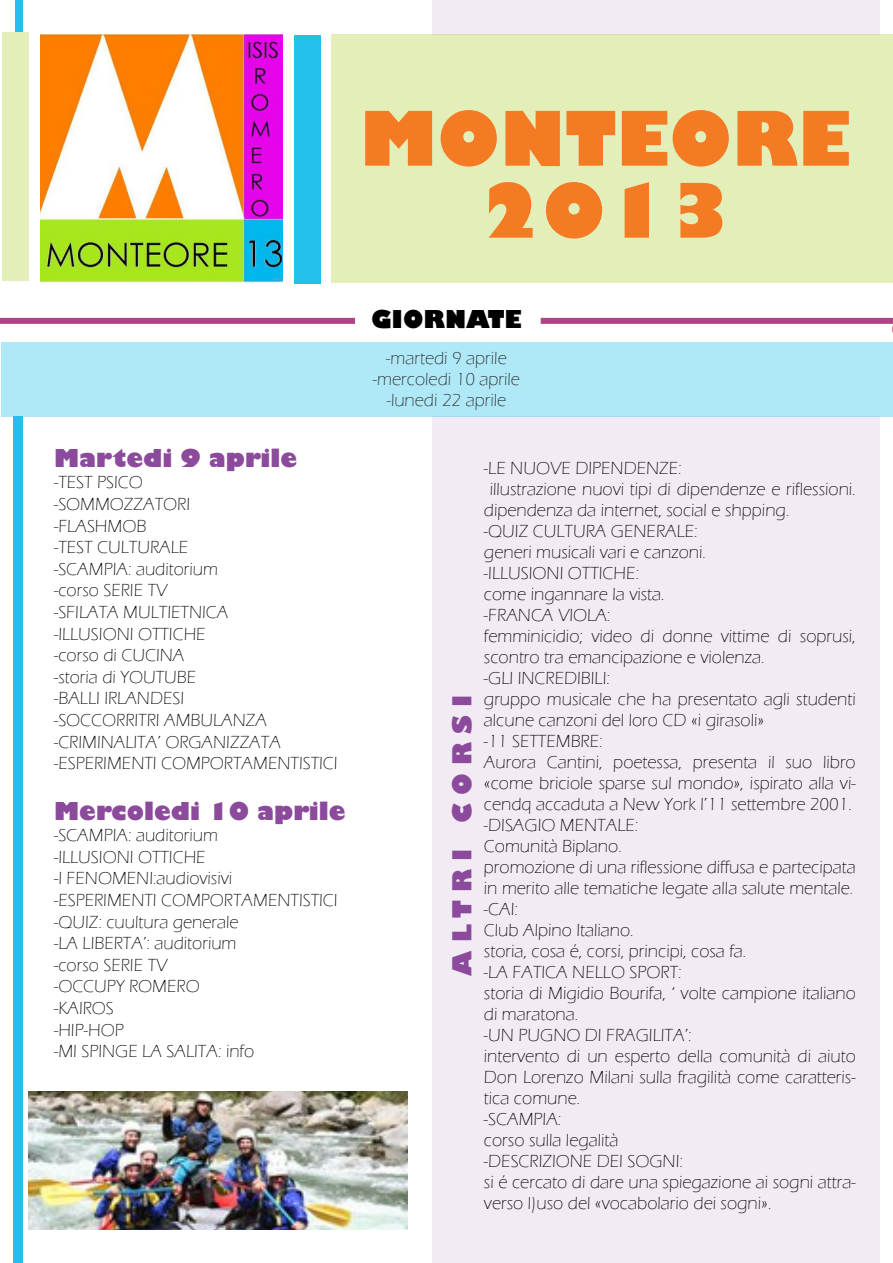
<style>
.page{position:relative;width:893px;height:1263px;background:#fff}
.page>*{position:absolute;margin:0;border:0;box-sizing:border-box;transform-origin:0 0}
.t1{font:800 73.5px "Gill Sans";color:#f47a24}
.t2{font:800 25.5px "Gill Sans";letter-spacing:.33em;color:#8c4a9c}
.t3{font:800 24px "Gill Sans";color:#8c4a9c}
.t4{font:800 24px "Gill Sans";color:#000001}
.t5{font:300 18px/21px "Eras ITC";color:#000001}
.t6{font:300 18px "Eras ITC";color:#231f20}
</style>
<div class="page">
<div style="left:433px;top:417px;width:447px;height:846px;background:#f2ebf4"></div>
<div style="left:2px;top:342px;width:891px;height:75px;background:#afe8f7"></div>
<div style="left:332px;top:34px;width:561px;height:249px;background:#e3eeb8"></div>
<img style="left:29px;top:1091px;width:379px;height:139px">
<img style="left:40px;top:34px;width:243px;height:249px">
<div style="left:294px;top:35px;width:27px;height:249px;background:#21c1eb"></div>
<div style="left:2px;top:32px;width:27px;height:248px;background:#e3eeb8"></div>
<div style="left:0;top:318px;width:355px;height:6px;background:#af4388"></div>
<div style="left:541px;top:318px;width:352px;height:6px;background:#af4388"></div>
<div style="left:433px;top:0;width:447px;height:34px;background:#f2ebf4"></div>
<div style="left:13px;top:417px;width:10px;height:846px;background:#21c1eb"></div>
<div style="left:15px;top:0;width:8px;height:32px;background:#21c1eb"></div>
<p class="t1" style="left:360px;top:93px;width:492px">MONTEORE</p>
<p class="t1" style="left:480px;top:165px;width:253px">2013</p>
<p class="t3" style="left:54px;top:443px;width:245px">Martedi 9 aprile</p>
<p class="t5" style="left:54px;top:472px;width:90px">-TEST PSICO</p>
<p class="t5" style="left:54px;top:494px;width:138px">-SOMMOZZATORI</p>
<p class="t5" style="left:54px;top:515px;width:94px">-FLASHMOB</p>
<p class="t5" style="left:54px;top:537px;width:136px">-TEST CULTURALE</p>
<p class="t5" style="left:54px;top:559px;width:166px">-SCAMPIA: auditorium</p>
<p class="t5" style="left:54px;top:580px;width:115px">-corso SERIE TV</p>
<p class="t5" style="left:54px;top:602px;width:176px">-SFILATA MULTIETNICA</p>
<p class="t5" style="left:54px;top:623px;width:153px">-ILLUSIONI OTTICHE</p>
<p class="t5" style="left:54px;top:645px;width:132px">-corso di CUCINA</p>
<p class="t5" style="left:54px;top:667px;width:144px">-storia di YOUTUBE</p>
<p class="t5" style="left:54px;top:688px;width:132px">-BALLI IRLANDESI</p>
<p class="t5" style="left:54px;top:710px;width:215px">-SOCCORRITRI AMBULANZA</p>
<p class="t5" style="left:54px;top:731px;width:228px">-CRIMINALITA’ ORGANIZZATA</p>
<p class="t5" style="left:54px;top:753px;width:285px">-ESPERIMENTI COMPORTAMENTISTICI</p>
<p class="t3" style="left:54px;top:796px;width:293px">Mercoledi 10 aprile</p>
<p class="t5" style="left:54px;top:825px;width:166px">-SCAMPIA: auditorium</p>
<p class="t5" style="left:54px;top:847px;width:153px">-ILLUSIONI OTTICHE</p>
<p class="t5" style="left:54px;top:868px;width:180px">-I FENOMENI:audiovisivi</p>
<p class="t5" style="left:54px;top:890px;width:285px">-ESPERIMENTI COMPORTAMENTISTICI</p>
<p class="t5" style="left:54px;top:911px;width:186px">-QUIZ: cuultura generale</p>
<p class="t5" style="left:54px;top:933px;width:184px">-LA LIBERTA’: auditorium</p>
<p class="t5" style="left:54px;top:955px;width:115px">-corso SERIE TV</p>
<p class="t5" style="left:54px;top:976px;width:147px">-OCCUPY ROMERO</p>
<p class="t5" style="left:54px;top:998px;width:61px">-KAIROS</p>
<p class="t5" style="left:54px;top:1019px;width:71px">-HIP-HOP</p>
<p class="t5" style="left:54px;top:1041px;width:202px">-MI SPINGE LA SALITA: info</p>
<p class="t4" style="left:371px;top:304px;width:152px">GIORNATE</p>
<p class="t6" style="left:386px;top:348px;width:122px">-martedi 9 aprile</p>
<p class="t6" style="left:373px;top:369px;width:149px">-mercoledi 10 aprile</p>
<p class="t6" style="left:387px;top:390px;width:121px">-lunedi 22 aprile</p>
<p class="t2" style="left:446px;top:976px;width:283px;rotate:-90deg">ALTRI CORSI</p>
<p class="t5" style="left:484px;top:457px;width:199px">-LE NUOVE DIPENDENZE:</p>
<p class="t5" style="left:484px;top:478px;width:373px;text-indent:6px">illustrazione nuovi tipi di dipendenze e riflessioni. dipendenza da internet, social e shpping.</p>
<p class="t5" style="left:484px;top:520px;width:215px">-QUIZ CULTURA GENERALE:</p>
<p class="t5" style="left:484px;top:541px;width:224px">generi musicali vari e canzoni.</p>
<p class="t5" style="left:484px;top:562px;width:157px">-ILLUSIONI OTTICHE:</p>
<p class="t5" style="left:484px;top:583px;width:182px">come ingannare la vista.</p>
<p class="t5" style="left:484px;top:604px;width:128px">-FRANCA VIOLA:</p>
<p class="t5" style="left:484px;top:625px;width:373px">femminicidio; video di donne vittime di soprusi, scontro tra emancipazione e violenza.</p>
<p class="t5" style="left:484px;top:667px;width:128px">-GLI INCREDIBILI:</p>
<p class="t5" style="left:484px;top:688px;width:373px">gruppo musicale che ha presentato agli studenti alcune canzoni del loro CD «i girasoli»</p>
<p class="t5" style="left:484px;top:730px;width:120px">-11 SETTEMBRE:</p>
<p class="t5" style="left:484px;top:751px;width:373px;text-align:justify">Aurora Cantini, poetessa, presenta il suo libro «come briciole sparse sul mondo», ispirato alla vi&shy;cendq accaduta a New York l’11 settembre 2001.</p>
<p class="t5" style="left:484px;top:814px;width:156px">-DISAGIO MENTALE:</p>
<p class="t5" style="left:484px;top:835px;width:139px">Comunità Biplano.</p>
<p class="t5" style="left:484px;top:856px;width:373px">promozione di una riflessione diffusa e partecipata in merito alle tematiche legate alla salute mentale.</p>
<p class="t5" style="left:484px;top:898px;width:36px">-CAI:</p>
<p class="t5" style="left:484px;top:919px;width:151px">Club Alpino Italiano.</p>
<p class="t5" style="left:484px;top:940px;width:264px">storia, cosa é, corsi, principi, cosa fa.</p>
<p class="t5" style="left:484px;top:961px;width:199px">-LA FATICA NELLO SPORT:</p>
<p class="t5" style="left:484px;top:982px;width:373px">storia di Migidio Bourifa, ‘ volte campione italiano di maratona.</p>
<p class="t5" style="left:484px;top:1024px;width:209px">-UN PUGNO DI FRAGILITA’:</p>
<p class="t5" style="left:484px;top:1045px;width:373px;text-align:justify">intervento di un esperto della comunità di aiuto Don Lorenzo Milani sulla fragilità come caratteris&shy;tica comune.</p>
<p class="t5" style="left:484px;top:1108px;width:79px">-SCAMPIA:</p>
<p class="t5" style="left:484px;top:1129px;width:136px">corso sulla legalità</p>
<p class="t5" style="left:484px;top:1150px;width:201px">-DESCRIZIONE DEI SOGNI:</p>
<p class="t5" style="left:484px;top:1171px;width:373px">si é cercato di dare una spiegazione ai sogni attra&shy;verso l)uso del «vocabolario dei sogni».</p>
</div>
